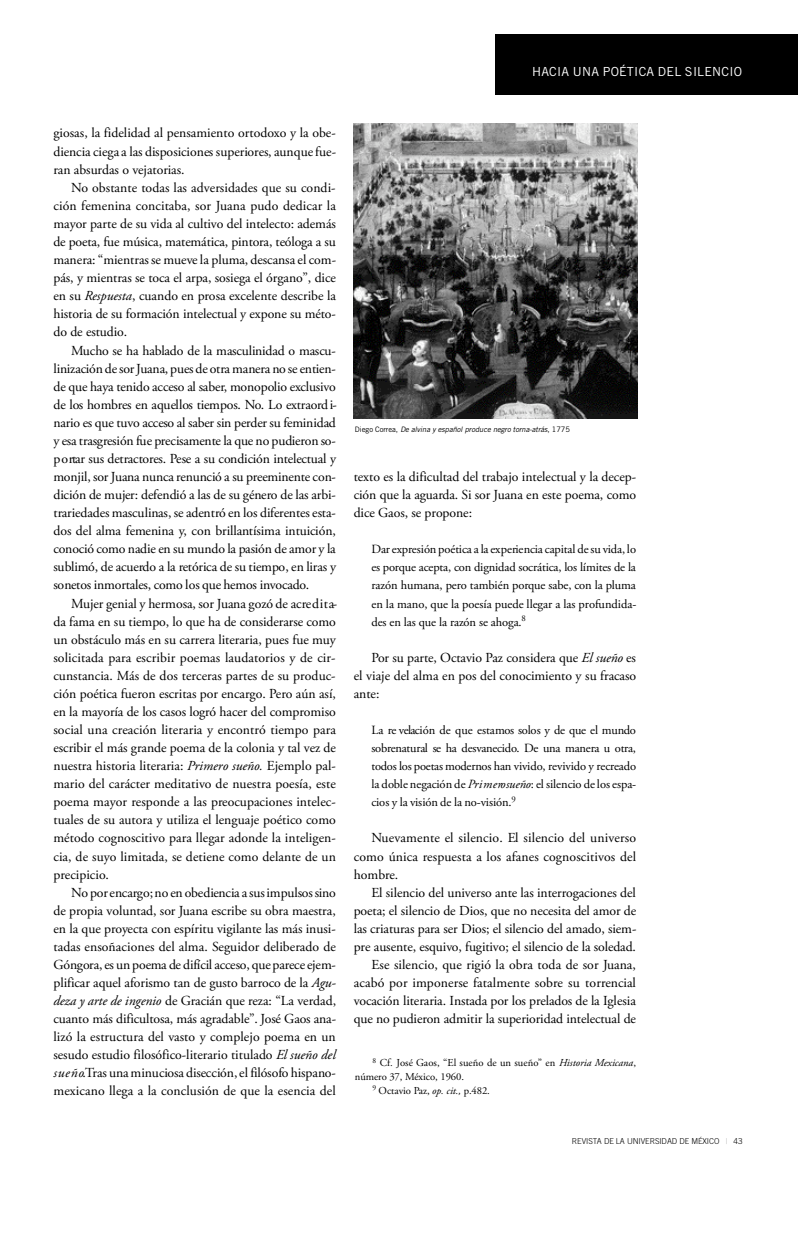
<style>
.page{position:relative;width:798px;height:1241px;background:#fff}
.page>*{position:absolute;margin:0;border:0;box-sizing:border-box;transform-origin:0 0}
.t1{font:13.75px/18px "Adobe Garamond Pro";letter-spacing:-.005em;color:#000;text-align:justify}
.t2{font:12.5px/18.1px "Adobe Garamond Pro";letter-spacing:-.005em;color:#000;text-align:justify}
.t3{font:12.5px "Trade Gothic";letter-spacing:.02em;color:#fff}
.t4{font:10.62px "Adobe Garamond Pro";letter-spacing:-.005em;color:#000}
.t5{font:300 8.12px "Trade Gothic";letter-spacing:-.01em;color:#000}
.t6{font:italic 7.5px "Trade Gothic";letter-spacing:-.005em;color:#000}
.s1{font-style:italic}
.s2{font-style:normal}
.s3{font-weight:400;color:#bfbfbf}
</style>
<div class="page">
<div style="left:495px;top:34px;width:302px;height:60px;background:#000"></div>
<img style="left:353px;top:123px;width:284px;height:295px">
<p class="t3" style="left:532px;top:67px;width:211px">HACIA UNA POÉTICA DEL SILENCIO</p>
<p class="t1" style="left:53px;top:125px;width:284px">giosas, la fidelidad al pensamiento ortodoxo y la obe&shy;diencia ciega a las disposiciones superiores, aunque fue&shy;ran absurdas o vejatorias.</p>
<p class="t1" style="left:53px;top:180px;width:284px;text-indent:18px">No obstante todas las adversidades que su condi&shy;ción femenina concitaba, sor Juana pudo dedicar la mayor parte de su vida al cultivo del intelecto: además de poeta, fue música, matemática, pintora, teóloga a su manera: “mientras se mueve la pluma, descansa el com&shy;pás, y mientras se toca el arpa, sosiega el órgano”, dice en su <span class="s1">Respuesta</span>, cuando en prosa excelente describe la historia de su formación intelectual y expone su méto&shy;do de estudio.</p>
<p class="t1" style="left:53px;top:342px;width:285px;text-indent:18px">Mucho se ha hablado de la masculinidad o mascu&shy;linizaciónde sor Juana, pues de otra manera no se entien&shy;de que haya tenido acceso al saber, monopolio exc lu sivo de los hombres en aquellos tiempos. No. Lo extraord i&shy;nario es que tuvo acceso al saber sin perder su feminidad y esa trasgresión fue precisamente la que no pudieron so&shy;p o rtar sus detractores. Pese a su condición intelectual y monjil, sor Juana nunca renunció a su preeminente con&shy;dición de mujer: defendió a las de su género de las arbi&shy;trariedadesmasculinas, se adentró en los diferentes esta&shy;dos del alma femenina y, con brillantísima intuición, conoció como nadie en su mundo la pasión de amor y la sublimó, de acuerdo a la retórica de su tiempo, en liras y sonetos inmortales, como los que hemos invo c a d o.</p>
<p class="t1" style="left:53px;top:595px;width:285px;text-indent:18px">Mujer genial y hermosa, sor Juana gozó de acre d it a&shy;da fama en su tiempo, lo que ha de considerarse como un obstáculo más en su carrera literaria, pues fue muy solicitada para escribir poemas laudatorios y de cir&shy;cunstancia. Más de dos terceras partes de su produc&shy;ción poética fueron escritas por encargo. Pero aún así, en la mayoría de los casos logró hacer del compromiso social una creación literaria y encontró tiempo para escribir el más grande poema de la colonia y tal vez de nuestra historia literaria: <span class="s1">Primero sueño.</span> Ejemplo pal&shy;mario del carácter meditativo de nuestra poesía, este poema mayor responde a las preocupaciones intelec&shy;tuales de su autora y utiliza el lenguaje poético como método cognoscitivo para llegar adonde la inteligen&shy;cia, de suyo limitada, se detiene como delante de un precipicio.</p>
<p class="t1" style="left:53px;top:884px;width:284px;text-indent:18px">No porencargo;no en obediencia a susimpulsossino de propia voluntad, sor Juana escribe su obra maestra, en la que proyecta con espíritu vigilante las más inusi&shy;tadas ensoñaciones del alma. Seguidor deliberado de Góngora, es unpoema de difícil acceso, quepareceejem&shy;plificar aquel aforismo tan de gusto barroco de la <span class="s1">Agu&shy;deza y arte de ingenio</span> de Gracián que reza: “La verdad, cuanto más dificultosa, más agradable”. José Gaos ana&shy;lizó la estructura del vasto y complejo poema en un sesudo estudio filosófico-literario titulado <span class="s1">El sueño del su e ñ o</span>.Tras unaminuciosa disección, el filósofo hispano&shy;mexicano llega a la conclusión de que la esencia del</p>
<p class="t6" style="left:355px;top:426px;width:216px"><span class="s2">Diego Correa,</span> De alvina y español produce negro torna-atrás<span class="s2">, 1775</span></p>
<p class="t1" style="left:353px;top:468px;width:284px">texto es la dificultad del trabajo intelectual y la decep&shy;ción que la aguarda. Si sor Juana en este poema, como dice Gaos, se propone:</p>
<p class="t2" style="left:371px;top:541px;width:266px">Darexpresión poética a la experiencia capital de su vida, lo es porque acepta, con dignidad socrática, los límites de la razón humana, pero también porque sabe, con la pluma en la mano, que la poesía puede llegar a las profundida&shy;des en las que la razón se ahoga.<sup>8</sup></p>
<p class="t1" style="left:353px;top:649px;width:284px;text-indent:18px">Por su parte, Octavio Paz considera que <span class="s1">El sueño</span> es el viaje del alma en pos del conocimiento y su fracaso ante:</p>
<p class="t2" style="left:371px;top:722px;width:266px">La re velación de que estamos solos y de que el mundo so b renatural se ha desva n e c id o. De una manera u otra, todos los poetas modernos han vivido, revivido y re c re a d o la doble negación de <span class="s1">Pr im e rosueño</span>: el silencio de los espa&shy;cios y la visión de la no-visión.<sup>9</sup></p>
<p class="t1" style="left:353px;top:830px;width:284px;text-indent:18px">Nuevamente el silencio. El silencio del universo como única respuesta a los afanes cognoscitivos del hombre.</p>
<p class="t1" style="left:353px;top:884px;width:284px;text-align:right">El silencio del universo ante las interrogaciones del poeta; el silencio de Dios, que no necesita del amor de las criaturas para ser Dios; el silencio del amado, siem&shy;pre ausente, esquivo, fugitivo; el silencio de la soledad.<br>Ese silencio, que rigió la obra toda de sor Juana, acabó por imponerse fatalmente sobre su torrencial vocación literaria. Instada por los prelados de la Iglesia que no pudieron admitir la superioridad intelectual de</p>
<p class="t4" style="left:372px;top:1058px;width:265px"><sup>8</sup> Cf<span class="s1">.</span> José Gaos, “El sueño de un sueño” en <span class="s1">Historia Mexicana</span>,</p>
<p class="t4" style="left:355px;top:1072px;width:111px">número 37, México, 1960.</p>
<p class="t4" style="left:372px;top:1085px;width:119px"><sup>9</sup> Octavio Paz, <span class="s1">op. cit.,</span> p.482.</p>
<p class="t5" style="left:571px;top:1137px;width:172px">REVISTA DE LA UNIVERSIDAD DE MÉXICO <span class="s3">|</span> 43</p>
</div>
